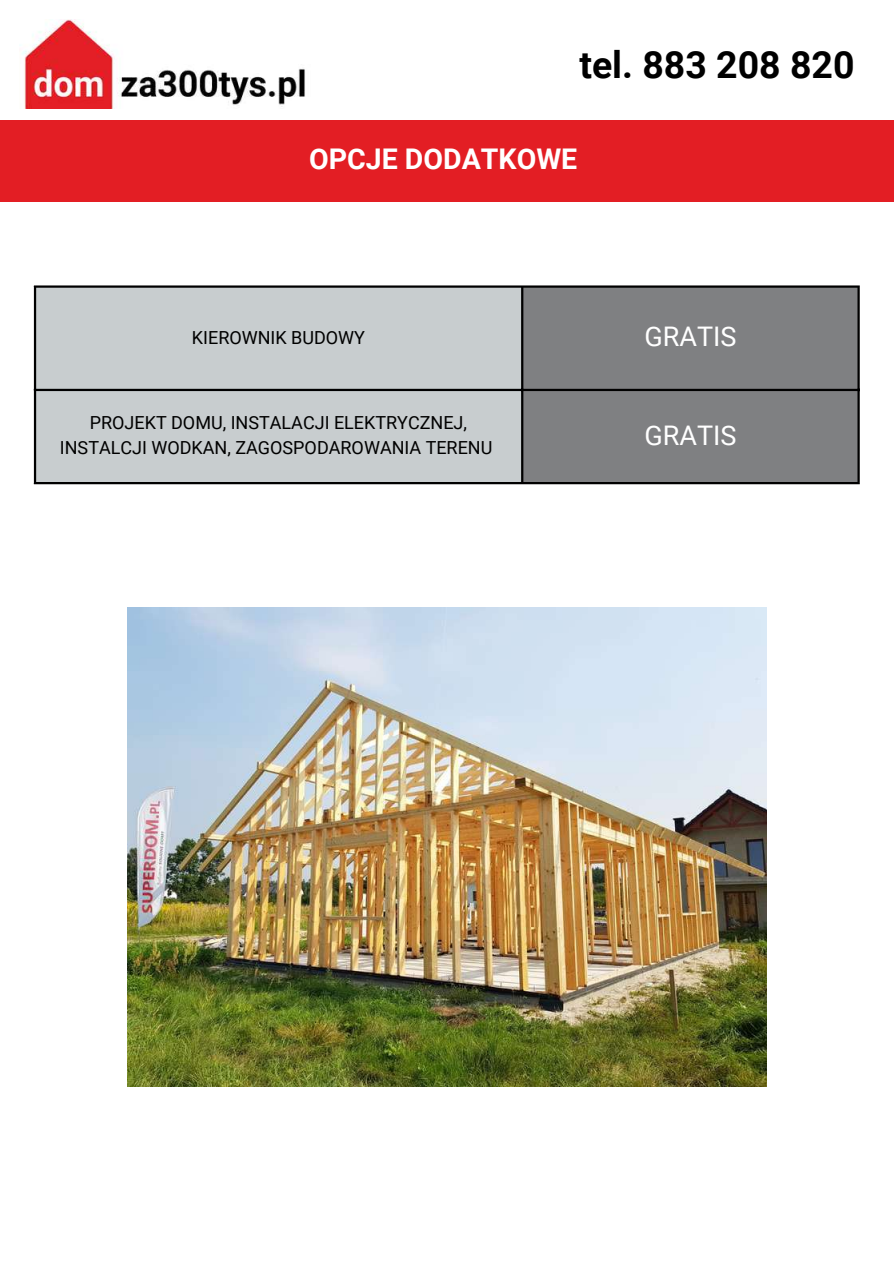
<style>
.page{position:relative;width:894px;height:1264px;background:#fff}
.page>*{position:absolute;margin:0;border:0;box-sizing:border-box;transform-origin:0 0}
.t1{font:700 37.5px "Roboto";color:#000}
.t2{font:700 28.5px "Roboto";color:#fff}
.t3{font:27px "Roboto";color:#fff}
.t4{font:18px/24.8px "Roboto";color:#000;text-align:center}
</style>
<div class="page">
<div style="left:0;top:120px;width:893px;height:81px;background:#e31e24"></div>
<img style="left:22px;top:19px;width:283px;height:89px">
<div style="left:36px;top:288px;width:485px;height:194px;background:#c8cdcf"></div>
<div style="left:523px;top:288px;width:334px;height:194px;background:#7f8082"></div>
<hr style="left:34px;top:288px;width:2px;height:194px;background:#000">
<hr style="left:521px;top:288px;width:2px;height:194px;background:#000">
<hr style="left:857px;top:288px;width:2px;height:194px;background:#000">
<hr style="left:34px;top:285px;width:825px;height:3px;background:#000">
<hr style="left:34px;top:389px;width:825px;height:2px;background:#000">
<hr style="left:34px;top:482px;width:825px;height:2px;background:#000">
<img style="left:127px;top:607px;width:639px;height:479px">
<h1 class="t1" style="left:579px;top:43px;width:276px">tel. 883 208 820</h1>
<h2 class="t2" style="left:309px;top:143px;width:269px">OPCJE DODATKOWE</h2>
<p class="t4" style="left:192px;top:325px;width:174px">KIEROWNIK BUDOWY</p>
<h3 class="t3" style="left:644px;top:321px;width:94px">GRATIS</h3>
<p class="t4" style="left:60px;top:411px;width:434px">PROJEKT DOMU, INSTALACJI ELEKTRYCZNEJ,<br>INSTALCJI WODKAN, ZAGOSPODAROWANIA TERENU</p>
<h3 class="t3" style="left:644px;top:420px;width:94px">GRATIS</h3>
</div>
